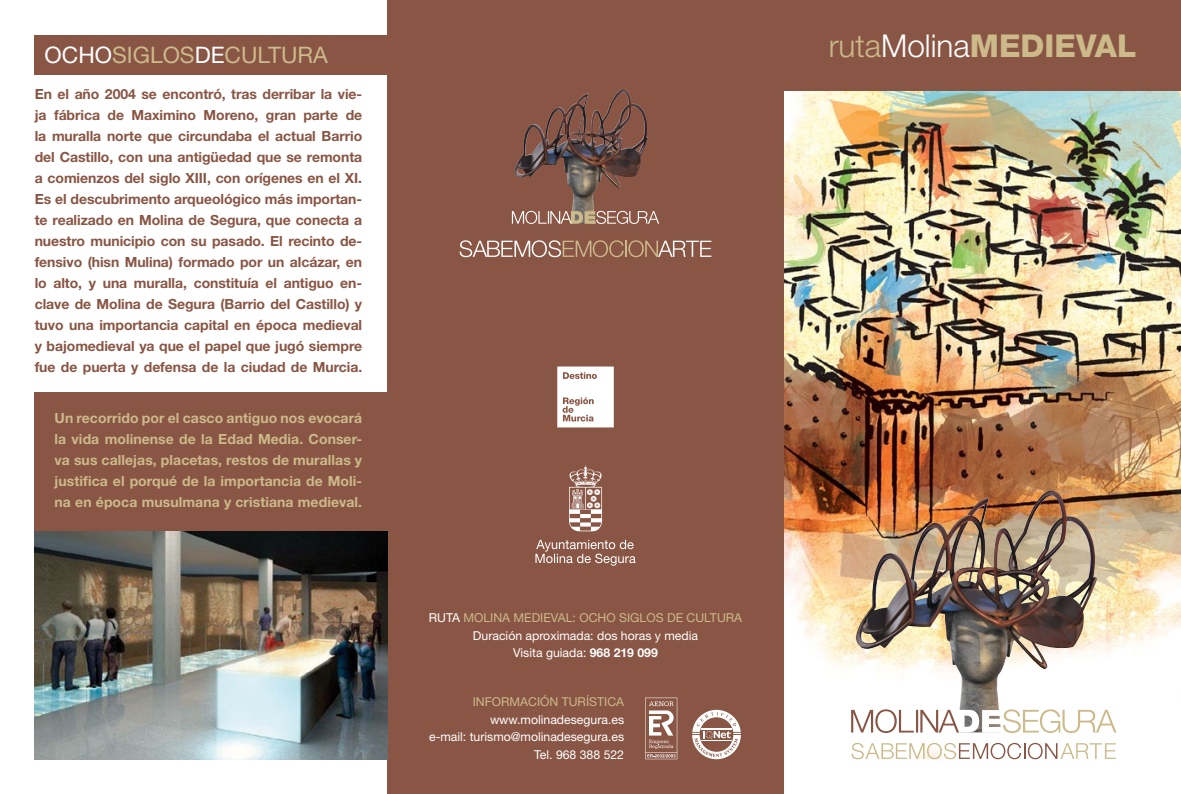
<style>
.page{position:relative;width:1181px;height:794px;background:#fff}
.page>*{position:absolute;margin:0;border:0;box-sizing:border-box;transform-origin:0 0}
.t1{font:800 31.5px "Helvetica Neue LT Std";color:#ccba8a}
.t2{font:22.75px "Helvetica Neue LT Std";color:#ccba8a}
.t3{font:700 14px/21px "Helvetica Neue LT Std";letter-spacing:-.005em;color:#895544;text-align:justify}
.t4{font:700 14px/21px "Helvetica Neue LT Std";letter-spacing:.005em;color:#ccba8a;text-align:justify}
.t5{font:12.25px/17.5px "Helvetica Neue LT Std";color:#fff;text-align:right}
.t6{font:12.25px "Helvetica Neue LT Std";color:#ccba8a}
.s1{color:#fff}
.s2{color:#ccba8a}
.s3{font-weight:700}
.s4{font-weight:300}
.s5{font-weight:300;color:#fff}
</style>
<div class="page">
<img style="left:784px;top:90px;width:397px;height:670px">
<div style="left:784px;top:0;width:397px;height:90px;background:#895544"></div>
<div style="left:387px;top:0;width:397px;height:794px;background:#895544"></div>
<svg style="left:535px;top:465px;width:100px;height:101px"></svg>
<div style="left:35px;top:392px;width:352px;height:367px;background:#895544"></div>
<img style="left:35px;top:532px;width:352px;height:227px">
<div style="left:35px;top:35px;width:352px;height:39px;background:#895544"></div>
<svg style="left:459px;top:240px;width:252px;height:17px"></svg>
<img style="left:518px;top:90px;width:103px;height:71px">
<svg style="left:512px;top:211px;width:147px;height:13px"></svg>
<img style="left:862px;top:491px;width:185px;height:129px">
<svg style="left:851px;top:709px;width:265px;height:24px"></svg>
<svg style="left:851px;top:743px;width:265px;height:16px"></svg>
<svg style="left:557px;top:366px;width:57px;height:61px;background:#f0eae8"></svg>
<svg style="left:645px;top:697px;width:32px;height:62px"></svg>
<svg style="left:692px;top:710px;width:49px;height:49px"></svg>
<hr style="left:701px;top:728px;width:31px;height:2px;background:#fff">
<h2 class="t2" style="left:45px;top:42px;width:285px"><span class="s1">OCHO</span>SIGLOS<span class="s1">DE</span>CULTURA</h2>
<p class="t3" style="left:35px;top:83px;width:329px">En el año 2004 se encontró, tras derribar la vie&shy;ja fábrica de Maximino Moreno, gran parte de la muralla norte que circundaba el actual Barrio del Castillo, con una antigüedad que se remonta a comienzos del siglo XIII, con orígenes en el XI.<br>Es el descubrimento arqueológico más importan&shy;te realizado en Molina de Segura, que conecta a nuestro municipio con su pasado. El recinto de&shy;fensivo (hisn Mulina) formado por un alcázar, en lo alto, y una muralla, constituía el antiguo en&shy;clave de Molina de Segura (Barrio del Castillo) y tuvo una importancia capital en época medieval y bajomedieval ya que el papel que jugó siempre fue de puerta y defensa de la ciudad de Murcia.</p>
<p class="t4" style="left:55px;top:407px;width:309px">Un recorrido por el casco antiguo nos evocará la vida molinense de la Edad Media. Conser&shy;va sus callejas, placetas, restos de murallas y justifica el porqué de la importancia de Moli&shy;na en época musulmana y cristiana medieval.</p>
<p class="t5" style="left:429px;top:609px;width:315px;text-align:center">RUTA <span class="s2">MOLINA M EDIEVAL: OCHO SIGLOS DE CULTURA<br></span>Duración aproximada: dos horas y media<br>Visita guiada: <span class="s3">968 219 099</span></p>
<p class="t6" style="left:473px;top:694px;width:125px">Información Turística</p>
<p class="t5" style="left:429px;top:710px;width:196px">www.molinadesegura.es<br>e-mail: turismo@molinadesegura.es<br>Tel. 968 388 522</p>
<h1 class="t1" style="left:828px;top:27px;width:309px"><span class="s4">ruta</span><span class="s5">Molina</span>MEDIEVAL</h1>
</div>
